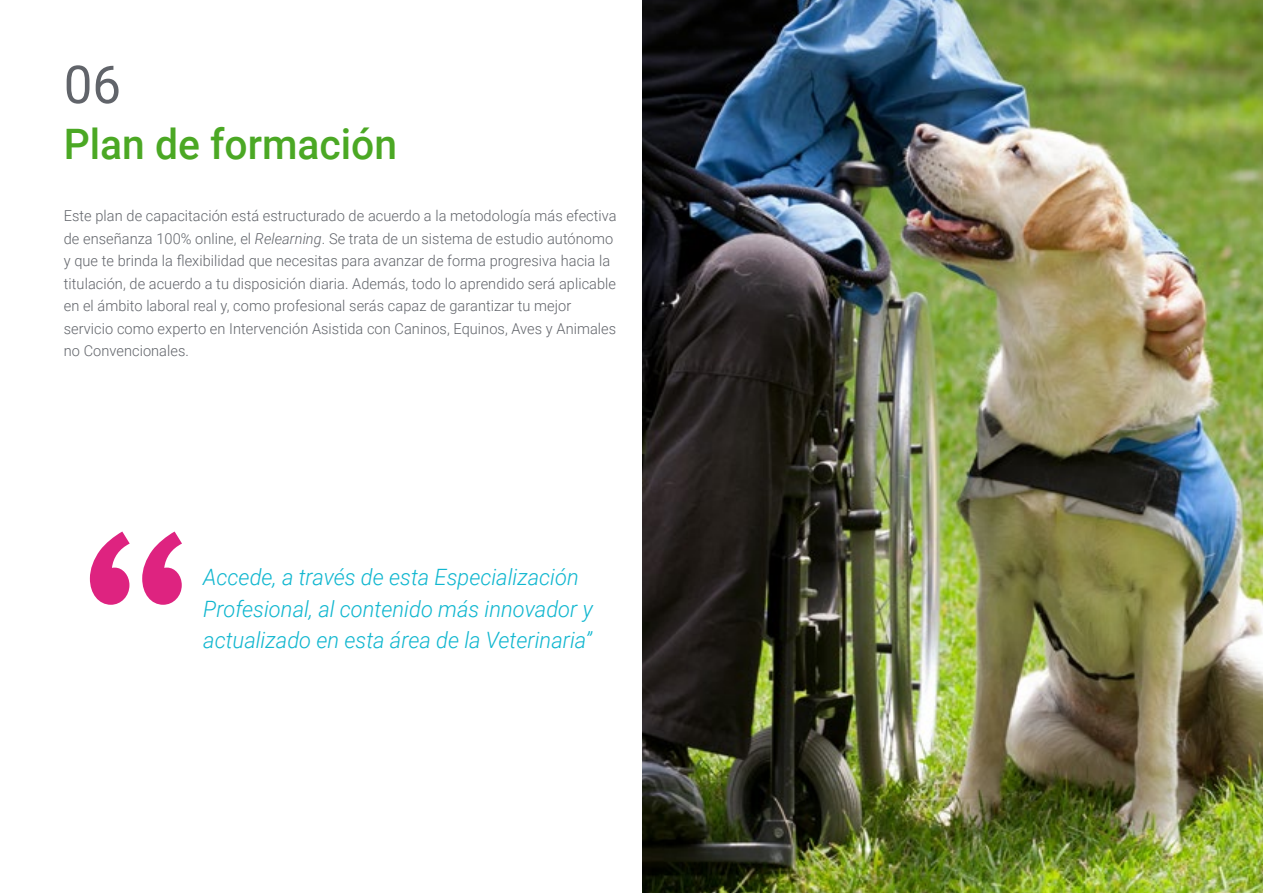
<style>
.page{position:relative;width:1263px;height:893px;background:#fff}
.page>*{position:absolute;margin:0;border:0;box-sizing:border-box;transform-origin:0 0}
.t1{font:52.5px "Roboto";color:#61646a}
.t2{font:500 42px "Roboto";color:#4ba824}
.t3{font:italic 300 22.5px/31.5px "Roboto";color:#0fb6cf}
.t4{font:300 15px/22.5px "Roboto";letter-spacing:.005em;color:#61646a}
.s1{font-style:italic}
</style>
<div class="page">
<svg style="left:90px;top:531px;width:92px;height:74px"></svg>
<img style="left:642px;top:0;width:621px;height:893px">
<h1 class="t1" style="left:64px;top:48px;width:59px">06</h1>
<h2 class="t2" style="left:64px;top:115px;width:335px">Plan de formación</h2>
<p class="t4" style="left:64px;top:204px;width:554px">Este plan de capacitación está estructurado de acuerdo a la metodología más efectiva de enseñanza 100% online, el <span class="s1">Relearning</span>. Se trata de un sistema de estudio autónomo y que te brinda la flexibilidad que necesitas para avanzar de forma progresiva hacia la titulación, de acuerdo a tu disposición diaria. Además, todo lo aprendido será aplicable en el ámbito laboral real y, como profesional serás capaz de garantizar tu mejor servicio como experto en Intervención Asistida con Caninos, Equinos, Aves y Animales no Convencionales.</p>
<h3 class="t3" style="left:203px;top:560px;width:391px">Accede, a través de esta Especialización<br>Profesional, al contenido más innovador y actualizado en esta área de la Veterinaria”</h3>
</div>
